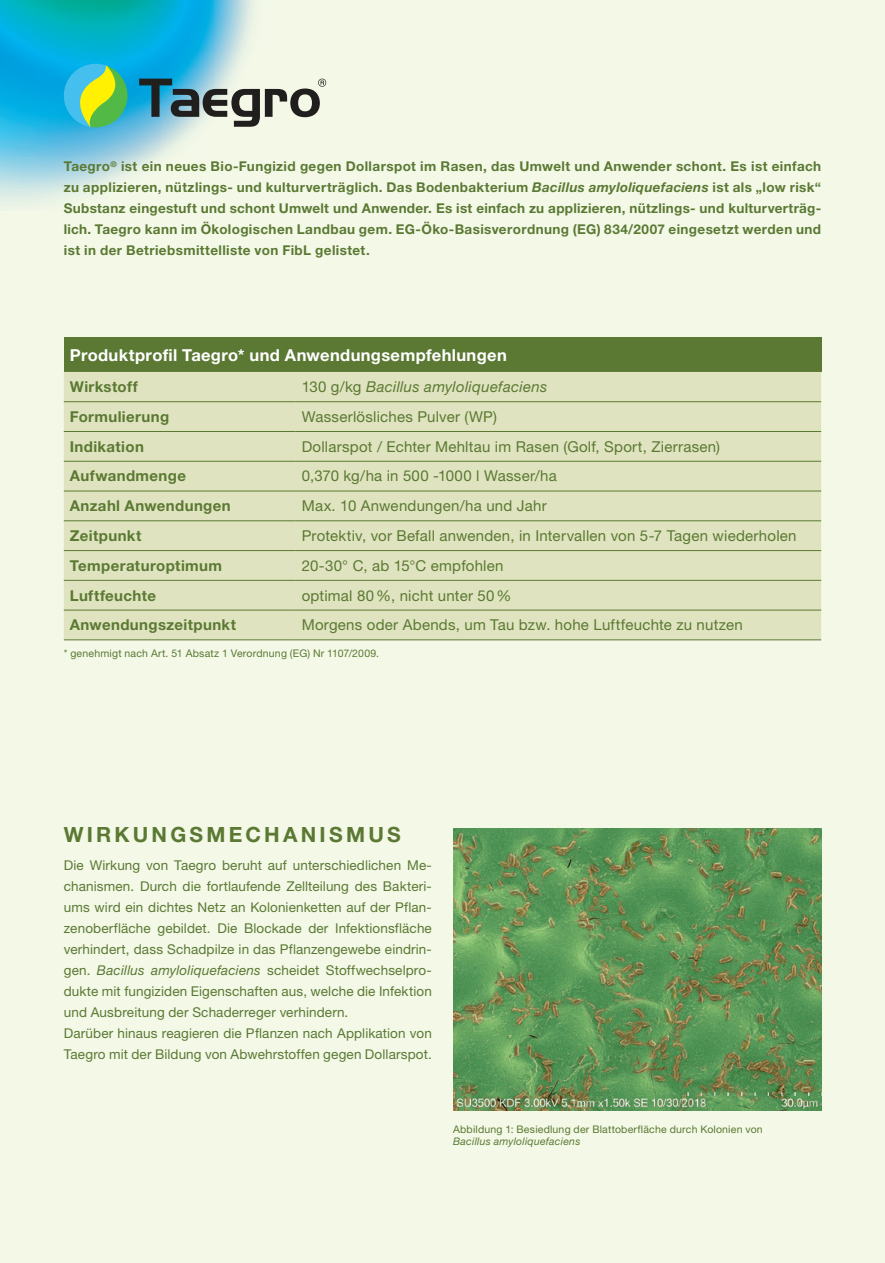
<style>
.page{position:relative;width:885px;height:1263px;background:#fff}
.page>*{position:absolute;margin:0;border:0;box-sizing:border-box;transform-origin:0 0}
.t1{font:700 21px "Helvetica Neue LT Std";letter-spacing:.155em;color:#5b7933}
.t2{font:700 16.5px "Helvetica Neue LT Std";letter-spacing:.02em;color:#fff}
.t3{font:15px "Helvetica Neue LT Std";letter-spacing:.015em;color:#5b7933}
.t4{font:700 15px "Helvetica Neue LT Std";letter-spacing:.025em;color:#5b7933}
.t5{font:italic 15px "Helvetica Neue LT Std";letter-spacing:.02em;color:#5b7933}
.t6{font:13.5px/21px "Helvetica Neue LT Std";letter-spacing:.01em;color:#5b7933}
.t7{font:700 13.5px/21px "Helvetica Neue LT Std";letter-spacing:.03em;color:#5b7933;text-align:justify}
.t8{font:10.5px "Helvetica Neue LT Std";letter-spacing:.015em;color:#5b7933}
.t9{font:italic 10.5px "Helvetica Neue LT Std";letter-spacing:.02em;color:#5b7933}
.s1{font-style:italic}
.s2{font-style:normal}
</style>
<div class="page">
<div style="left:0;top:0;width:884px;height:1263px;background:#f3f8e7"></div>
<hr style="left:884px;top:0;width:1px;height:1263px;background:#f3f8e7">
<div style="left:64px;top:338px;width:757px;height:34px;background:#5b7933"></div>
<div style="left:64px;top:372px;width:757px;height:268px;background:#dfe3bf"></div>
<hr style="left:64px;top:401px;width:232px;height:1px;background:#5b7933">
<hr style="left:296px;top:401px;width:525px;height:1px;background:#5b7933">
<hr style="left:64px;top:431px;width:232px;height:1px;background:#5b7933">
<hr style="left:296px;top:431px;width:525px;height:1px;background:#5b7933">
<hr style="left:64px;top:461px;width:232px;height:1px;background:#5b7933">
<hr style="left:296px;top:461px;width:525px;height:1px;background:#5b7933">
<hr style="left:64px;top:491px;width:232px;height:1px;background:#5b7933">
<hr style="left:296px;top:491px;width:525px;height:1px;background:#5b7933">
<hr style="left:64px;top:520px;width:232px;height:1px;background:#5b7933">
<hr style="left:296px;top:520px;width:525px;height:1px;background:#5b7933">
<hr style="left:64px;top:550px;width:232px;height:1px;background:#5b7933">
<hr style="left:296px;top:550px;width:525px;height:1px;background:#5b7933">
<hr style="left:64px;top:580px;width:232px;height:1px;background:#5b7933">
<hr style="left:296px;top:580px;width:525px;height:1px;background:#5b7933">
<hr style="left:64px;top:610px;width:232px;height:1px;background:#5b7933">
<hr style="left:296px;top:610px;width:525px;height:1px;background:#5b7933">
<hr style="left:64px;top:640px;width:232px;height:1px;background:#5b7933">
<hr style="left:296px;top:640px;width:525px;height:1px;background:#5b7933">
<img style="left:453px;top:829px;width:368px;height:282px">
<img style="left:0;top:0;width:254px;height:205px">
<svg style="left:64px;top:64px;width:63px;height:63px;background:#6dc685"></svg>
<svg style="left:139px;top:79px;width:187px;height:48px"></svg>
<p class="t7" style="left:64px;top:156px;width:758px">Taegro<sup>®</sup> ist ein neues Bio-Fungizid gegen Dollarspot im Rasen, das Umwelt und Anwender schont. Es ist einfach zu applizieren, nützlings- und kulturverträglich. Das Bodenbakterium <span class="s1">Bacillus amyloliquefaciens</span> ist als „low risk“ Substanz eingestuft und schont Umwelt und Anwender. Es ist einfach zu applizieren, nützlings- und kulturverträg&shy;lich. Taegro kann im Ökologischen Landbau gem. EG-Öko-Basisverordnung (EG) 834/2007 eingesetzt werden und ist in der Betriebsmittelliste von FibL gelistet.</p>
<p class="t2" style="left:70px;top:345px;width:438px">Produktprofil Taegro* und Anwendungsempfehlungen</p>
<p class="t4" style="left:70px;top:378px;width:69px">Wirkstoff</p>
<p class="t5" style="left:302px;top:378px;width:247px"><span class="s2">130 g/kg</span> Bacillus amyloliquefaciens</p>
<p class="t4" style="left:70px;top:407px;width:101px">Formulierung</p>
<p class="t3" style="left:302px;top:407px;width:197px">Wasserlösliches Pulver (WP)</p>
<p class="t4" style="left:70px;top:437px;width:76px">Indikation</p>
<p class="t3" style="left:302px;top:437px;width:419px">Dollarspot / Echter Mehltau im Rasen (Golf, Sport, Zierrasen)</p>
<p class="t4" style="left:70px;top:467px;width:118px">Aufwandmenge</p>
<p class="t3" style="left:302px;top:467px;width:256px">0,370 kg/ha in 500 -1000 l Wasser/ha</p>
<p class="t4" style="left:70px;top:497px;width:162px">Anzahl Anwendungen</p>
<p class="t3" style="left:302px;top:497px;width:246px">Max. 10 Anwendungen/ha und Jahr</p>
<p class="t4" style="left:70px;top:526px;width:73px">Zeitpunkt</p>
<p class="t3" style="left:302px;top:526px;width:496px">Protektiv, vor Befall anwenden, in Intervallen von 5-7 Tagen wiederholen</p>
<p class="t4" style="left:70px;top:556px;width:154px">Temperaturoptimum</p>
<p class="t3" style="left:302px;top:556px;width:203px">20-30° C, ab 15°C empfohlen</p>
<p class="t4" style="left:70px;top:586px;width:88px">Luftfeuchte</p>
<p class="t3" style="left:302px;top:586px;width:211px">optimal 80 %, nicht unter 50 %</p>
<p class="t4" style="left:70px;top:616px;width:168px">Anwendungszeitpunkt</p>
<p class="t3" style="left:302px;top:616px;width:442px">Morgens oder Abends, um Tau bzw. hohe Luftfeuchte zu nutzen</p>
<p class="t8" style="left:64px;top:647px;width:317px">* genehmigt nach Art. 51 Absatz 1 Verordnung (EG) Nr 1107/2009.</p>
<h1 class="t1" style="left:64px;top:821px;width:338px">WIRKUNGSMECHANISMUS</h1>
<p class="t6" style="left:64px;top:854px;width:369px">Die Wirkung von Taegro beruht auf unterschiedlichen Me&shy;chanismen. Durch die fortlaufende Zellteilung des Bakteri&shy;ums wird ein dichtes Netz an Kolonienketten auf der Pflan&shy;zenoberfläche gebildet. Die Blockade der Infektionsfläche verhindert, dass Schadpilze in das Pflanzengewebe eindrin&shy;gen. <span class="s1">Bacillus amyloliquefaciens</span> scheidet Stoffwechselpro&shy;dukte mit fungiziden Eigenschaften aus, welche die Infektion und Ausbreitung der Schaderreger verhindern.<br>Darüber hinaus reagieren die Pflanzen nach Applikation von Taegro mit der Bildung von Abwehrstoffen gegen Dollarspot.</p>
<p class="t8" style="left:453px;top:1123px;width:311px">Abbildung 1: Besiedlung der Blattoberfläche durch Kolonien von</p>
<p class="t9" style="left:453px;top:1135px;width:129px">Bacillus amyloliquefaciens</p>
</div>
